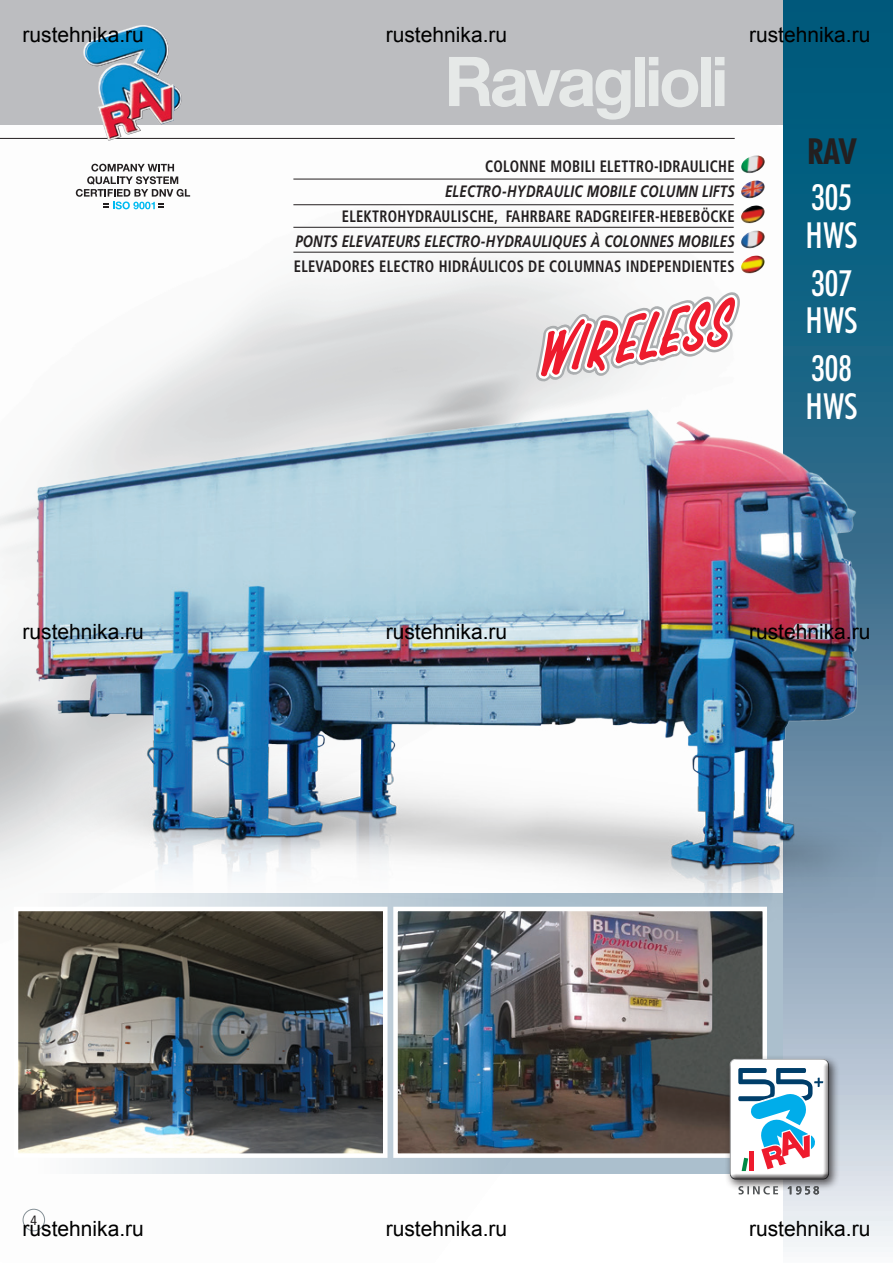
<style>
.page{position:relative;width:893px;height:1263px;background:#fff}
.page>*{position:absolute;margin:0;border:0;box-sizing:border-box;transform-origin:0 0}
.t1{font:500 condensed 36px/37.5px "Futura BT";color:#fff}
.t2{font:700 condensed 36px "Futura BT";color:#231f20}
.t3{font:700 condensed 16.5px "Frutiger LT Std";letter-spacing:.02em;color:#231f20;scale:.88 1}
.t4{font:italic 700 16.5px "Frutiger LT Std";letter-spacing:.01em;color:#231f20;scale:.8 1}
.t5{font:condensed 13.5px "Frutiger LT Std";color:#231f20}
</style>
<div class="page">
<img style="left:1px;top:124px;width:782px;height:1113px">
<svg style="left:1px;top:936px;width:782px;height:238px"></svg>
<div style="left:0;top:0;width:845px;height:124px;background:#bcbdc0"></div>
<svg style="left:783px;top:0;width:110px;height:1252px;background:#4d87a0"></svg>
<hr style="left:0;top:138px;width:735px;height:1px;background:#231f20">
<svg style="left:449px;top:57px;width:182px;height:63px"></svg>
<div style="left:635px;top:57px;width:9px;height:49px;background:#e6e9e8"></div>
<div style="left:701px;top:57px;width:10px;height:49px;background:#e6e9e8"></div>
<svg style="left:715px;top:57px;width:9px;height:49px"></svg>
<svg style="left:649px;top:57px;width:49px;height:50px"></svg>
<img style="left:747px;top:180px;width:18px;height:19px">
<img style="left:747px;top:205px;width:18px;height:19px">
<img style="left:747px;top:155px;width:18px;height:19px">
<img style="left:747px;top:230px;width:18px;height:19px">
<img style="left:747px;top:256px;width:18px;height:18px">
<hr style="left:293px;top:179px;width:441px;height:1px;background:#231f20">
<hr style="left:293px;top:204px;width:441px;height:1px;background:#231f20">
<hr style="left:293px;top:227px;width:441px;height:1px;background:#231f20">
<hr style="left:293px;top:252px;width:441px;height:1px;background:#231f20">
<div style="left:23px;top:1209px;width:22px;height:22px;border:1px solid #859096;border-radius:50%"></div>
<img style="left:0;top:386px;width:893px;height:550px">
<img style="left:83px;top:25px;width:100px;height:116px">
<svg style="left:76px;top:164px;width:114px;height:45px"></svg>
<img style="left:19px;top:912px;width:363px;height:241px">
<div style="left:14px;top:907px;width:373px;height:251px;border:4px solid #fff"></div>
<img style="left:398px;top:912px;width:364px;height:241px">
<div style="left:393px;top:907px;width:374px;height:251px;border:4px solid #fff"></div>
<svg style="left:516px;top:128px;width:231px;height:384px"></svg>
<div style="left:724px;top:1054px;width:116px;height:137px;background:#231f20;opacity:.75"></div>
<div style="left:730px;top:1059px;width:100px;height:121px;background:#231f20;opacity:.75"></div>
<svg style="left:738px;top:1068px;width:85px;height:103px"></svg>
<hr style="left:749px;top:1152px;width:4px;height:19px;background:#ee1b2d">
<svg style="left:738px;top:1186px;width:81px;height:8px"></svg>
<svg style="left:0;top:72px;width:1px;height:589px"></svg>
<p class="t3" style="left:485px;top:157px;width:285px">COLONNE MOBILI ELETTRO-IDRAULICHE</p>
<p class="t4" style="left:445px;top:182px;width:364px">ELECTRO-HYDRAULIC MOBILE COLUMN LIFTS</p>
<p class="t3" style="left:342px;top:206px;width:448px">ELEKTROHYDRAULISCHE, FAHRBARE RADGREIFER-HEBEBÖCKE</p>
<p class="t4" style="left:295px;top:231px;width:551px">PONTS ELEVATEURS ELECTRO-HYDRAULIQUES À COLONNES MOBILES</p>
<p class="t3" style="left:294px;top:256px;width:503px">ELEVADORES ELECTRO HIDRÁULICOS DE COLUMNAS INDEPENDIENTES</p>
<h1 class="t2" style="left:807px;top:129px;width:51px">RAV</h1>
<h1 class="t1" style="left:806px;top:178px;width:54px">305<br>HWS</h1>
<h1 class="t1" style="left:806px;top:264px;width:54px">307<br>HWS</h1>
<h1 class="t1" style="left:806px;top:350px;width:54px">308<br>HWS</h1>
<p class="t5" style="left:31px;top:1212px;width:8px">4</p>
</div>
